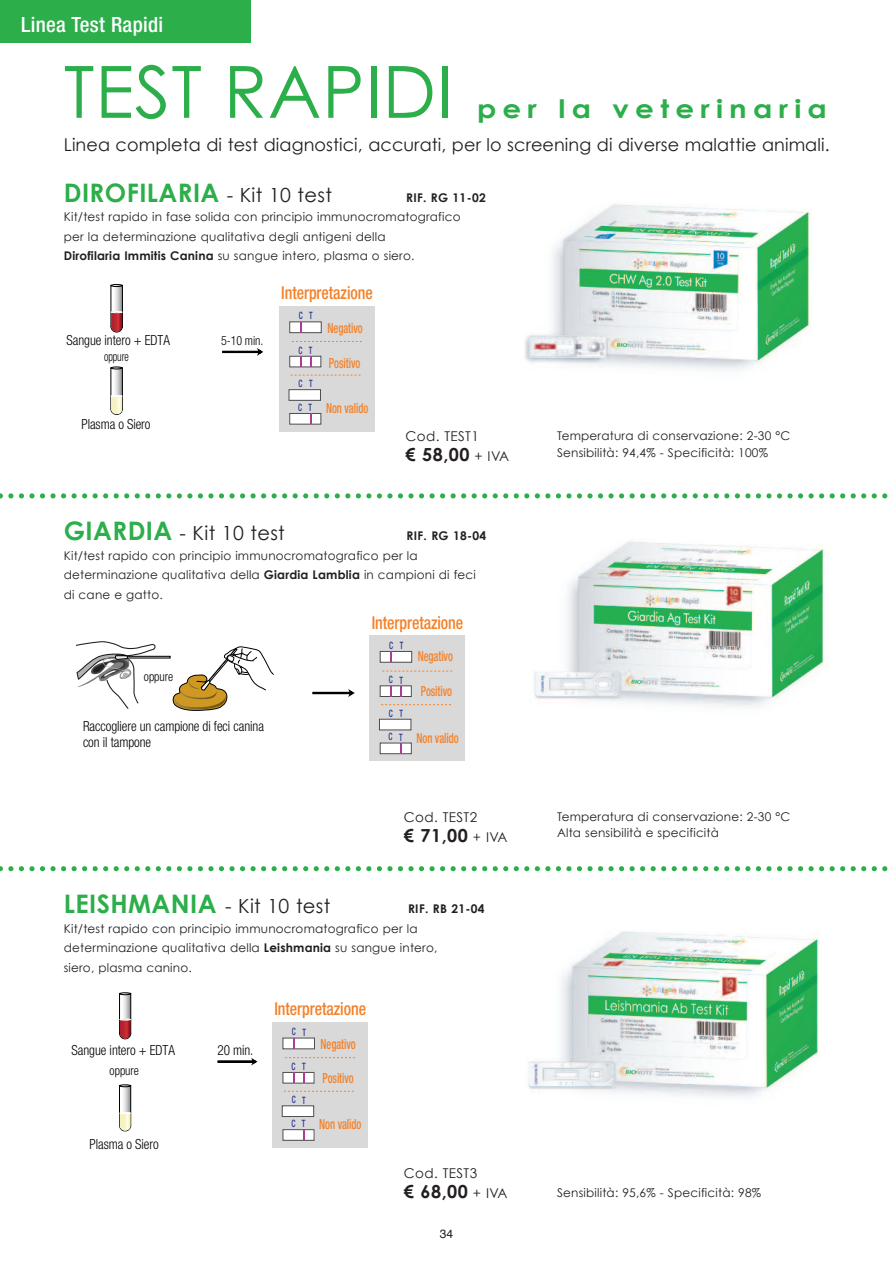
<style>
.page{position:relative;width:893px;height:1263px;background:#fff}
.page>*{position:absolute;margin:0;border:0;box-sizing:border-box;transform-origin:0 0}
.t1{font:72px "Century Gothic";letter-spacing:.01em;color:#2cae4a}
.t2{font:700 25.5px "Century Gothic";letter-spacing:.015em;color:#2cae4a}
.t3{font:700 25.5px "Century Gothic";letter-spacing:.215em;color:#2cae4a;scale:1.15 1}
.t4{font:500 condensed 21px "Helvetica Neue LT Std";letter-spacing:.015em;color:#fff}
.t5{font:19.5px "Century Gothic";letter-spacing:.015em;color:#231f20}
.t6{font:700 18px "Century Gothic";letter-spacing:.03em;color:#231f20}
.t7{font:17.7px "Century Gothic";letter-spacing:.005em;color:#231f20}
.t8{font:500 condensed 17.7px "Helvetica Neue LT Std";letter-spacing:-.005em;color:#f48026;scale:.9 1}
.t9{font:300 condensed 13.95px/15.9px "Helvetica Neue LT Std";letter-spacing:-.005em;color:#000;scale:.95 1}
.t10{font:500 condensed 13.95px "Helvetica Neue LT Std";letter-spacing:-.005em;color:#f48026;scale:.76 1}
.t11{font:13.5px "Century Gothic";letter-spacing:.03em;color:#231f20}
.t12{font:300 condensed 12.6px "Helvetica Neue LT Std";letter-spacing:-.005em;color:#000;scale:.95 1}
.t13{font:300 condensed 12.6px "Helvetica Neue LT Std";letter-spacing:-.005em;color:#000;scale:.81 1}
.t14{font:12px/19.5px "Century Gothic";letter-spacing:.015em;color:#231f20}
.t15{font:700 12px "Century Gothic";letter-spacing:.03em;color:#231f20}
.t16{font:12px "Helvetica";color:#231f20}
.t17{font:500 condensed 10.2px "Helvetica Neue LT Std";color:#283890;scale:.76 1}
.s1{font-weight:400;font-size:19.5px;color:#231f20}
.s2{font-weight:700}
.s3{font-weight:400;font-size:13.5px}
.s4{font-weight:700;font-size:25.5px;color:#2cae4a}
</style>
<div class="page">
<img style="left:524px;top:204px;width:288px;height:167px">
<svg style="left:222px;top:348px;width:42px;height:8px"></svg>
<svg style="left:110px;top:284px;width:13px;height:48px"></svg>
<svg style="left:110px;top:367px;width:13px;height:48px"></svg>
<div style="left:279px;top:306px;width:95px;height:126px;background:#d9d9d9"></div>
<div style="left:290px;top:356px;width:31px;height:11px;background:#fff"></div>
<div style="left:290px;top:356px;width:31px;height:11px;border:1px solid #4d4d4d"></div>
<div style="left:289px;top:390px;width:31px;height:10px;background:#fff"></div>
<div style="left:290px;top:413px;width:31px;height:11px;background:#fff"></div>
<div style="left:290px;top:413px;width:31px;height:11px;border:1px solid #4d4d4d"></div>
<div style="left:290px;top:322px;width:31px;height:11px;background:#fff"></div>
<svg style="left:292px;top:341px;width:70px;height:1px"></svg>
<div style="left:290px;top:322px;width:31px;height:11px;border:1px solid #4d4d4d"></div>
<svg style="left:291px;top:375px;width:70px;height:1px"></svg>
<img style="left:534px;top:541px;width:293px;height:166px">
<svg style="left:76px;top:641px;width:198px;height:70px"></svg>
<svg style="left:312px;top:689px;width:43px;height:8px"></svg>
<div style="left:370px;top:635px;width:95px;height:126px;background:#d9d9d9"></div>
<div style="left:380px;top:686px;width:31px;height:10px;background:#fff"></div>
<div style="left:380px;top:686px;width:31px;height:11px;border:1px solid #4d4d4d"></div>
<svg style="left:390px;top:686px;width:2px;height:10px"></svg>
<svg style="left:400px;top:686px;width:2px;height:10px"></svg>
<div style="left:380px;top:719px;width:31px;height:11px;background:#fff"></div>
<div style="left:379px;top:719px;width:32px;height:11px;border:1px solid #4d4d4d"></div>
<div style="left:380px;top:743px;width:31px;height:11px;background:#fff"></div>
<div style="left:380px;top:743px;width:31px;height:11px;border:1px solid #4d4d4d"></div>
<svg style="left:400px;top:743px;width:2px;height:11px"></svg>
<div style="left:380px;top:651px;width:32px;height:11px;background:#fff"></div>
<svg style="left:382px;top:671px;width:71px;height:1px"></svg>
<div style="left:380px;top:651px;width:32px;height:11px;border:1px solid #4d4d4d"></div>
<svg style="left:390px;top:651px;width:2px;height:11px"></svg>
<svg style="left:381px;top:704px;width:70px;height:1px"></svg>
<img style="left:528px;top:931px;width:291px;height:167px">
<svg style="left:217px;top:1058px;width:41px;height:7px"></svg>
<svg style="left:119px;top:992px;width:12px;height:47px"></svg>
<svg style="left:119px;top:1084px;width:12px;height:47px"></svg>
<div style="left:272px;top:1022px;width:96px;height:126px;background:#d9d9d9"></div>
<div style="left:283px;top:1072px;width:31px;height:11px;background:#fff"></div>
<div style="left:283px;top:1072px;width:31px;height:11px;border:1px solid #4d4d4d"></div>
<svg style="left:293px;top:1072px;width:2px;height:11px"></svg>
<svg style="left:303px;top:1072px;width:2px;height:11px"></svg>
<div style="left:282px;top:1106px;width:32px;height:10px;background:#fff"></div>
<div style="left:283px;top:1130px;width:31px;height:10px;background:#fff"></div>
<div style="left:283px;top:1129px;width:31px;height:11px;border:1px solid #4d4d4d"></div>
<svg style="left:303px;top:1129px;width:2px;height:11px"></svg>
<div style="left:283px;top:1038px;width:31px;height:11px;background:#fff"></div>
<svg style="left:285px;top:1057px;width:70px;height:1px"></svg>
<svg style="left:293px;top:1038px;width:2px;height:11px"></svg>
<svg style="left:284px;top:1091px;width:70px;height:1px"></svg>
<svg style="left:0;top:493px;width:893px;height:5px"></svg>
<svg style="left:0;top:866px;width:893px;height:5px"></svg>
<div style="left:0;top:0;width:251px;height:43px;background:#2cae4a"></div>
<h3 class="t4" style="left:21px;top:17px;width:143px">Linea Test Rapidi</h3>
<h1 class="t1" style="left:64px;top:45px;width:391px">TEST RAPIDI</h1>
<h2 class="t3" style="left:477px;top:93px;width:306px">per la veterinaria</h2>
<h3 class="t7" style="left:64px;top:133px;width:767px">Linea completa di test diagnostici, accurati, per lo screening di diverse malattie animali.</h3>
<h2 class="t2" style="left:64px;top:176px;width:270px">DIROFILARIA <span class="s1">- Kit 10 test</span></h2>
<p class="t15" style="left:406px;top:190px;width:81px">RIF. RG 11-02</p>
<p class="t14" style="left:64px;top:207px;width:398px">Kit/test rapido in fase solida con principio immunocromatografico per la determinazione qualitativa degli antigeni della<br><span class="s2">Dirofilaria Immitis Canina</span> su sangue intero, plasma o siero.</p>
<p class="t9" style="left:67px;top:334px;width:110px">Sangue intero + EDTA</p>
<p class="t13" style="left:104px;top:352px;width:32px">oppure</p>
<p class="t9" style="left:81px;top:418px;width:74px">Plasma o Siero</p>
<p class="t12" style="left:221px;top:336px;width:46px">5-10 min.</p>
<h3 class="t8" style="left:281px;top:286px;width:103px">Interpretazione</h3>
<p class="t10" style="left:327px;top:323px;width:48px">Negativo</p>
<p class="t17" style="left:299px;top:312px;width:20px">C T</p>
<p class="t17" style="left:298px;top:347px;width:20px">C T</p>
<p class="t17" style="left:299px;top:380px;width:20px">C T</p>
<p class="t17" style="left:298px;top:404px;width:20px">C T</p>
<p class="t10" style="left:329px;top:358px;width:43px">Positivo</p>
<p class="t10" style="left:326px;top:403px;width:57px">Non valido</p>
<p class="t11" style="left:406px;top:428px;width:75px">Cod. TEST1</p>
<h3 class="t6" style="left:406px;top:443px;width:105px">€ 58,00 <span class="s3">+ IVA</span></h3>
<h3 class="t5" style="left:64px;top:521px;width:223px"><span class="s4">GIARDIA</span> - Kit 10 test</h3>
<p class="t15" style="left:407px;top:528px;width:81px">RIF. RG 18-04</p>
<p class="t14" style="left:64px;top:545px;width:414px">Kit/test rapido con principio immunocromatografico per la determinazione qualitativa della <span class="s2">Giardia Lamblia</span> in campioni di feci di cane e gatto.</p>
<p class="t12" style="left:144px;top:672px;width:32px">oppure</p>
<p class="t9" style="left:83px;top:719px;width:192px">Raccogliere un campione di feci canina con il tampone</p>
<h3 class="t8" style="left:372px;top:616px;width:103px">Interpretazione</h3>
<p class="t10" style="left:418px;top:651px;width:48px">Negativo</p>
<p class="t17" style="left:389px;top:641px;width:20px">C T</p>
<p class="t17" style="left:389px;top:676px;width:20px">C T</p>
<p class="t17" style="left:389px;top:710px;width:20px">C T</p>
<p class="t17" style="left:389px;top:733px;width:20px">C T</p>
<p class="t10" style="left:421px;top:686px;width:43px">Positivo</p>
<p class="t10" style="left:416px;top:733px;width:57px">Non valido</p>
<p class="t11" style="left:404px;top:809px;width:75px">Cod. TEST2</p>
<h3 class="t6" style="left:404px;top:824px;width:105px">€ 71,00 <span class="s3">+ IVA</span></h3>
<h2 class="t2" style="left:64px;top:888px;width:268px">LEISHMANIA <span class="s1">- Kit 10 test</span></h2>
<p class="t15" style="left:408px;top:901px;width:78px">RIF. RB 21-04</p>
<p class="t14" style="left:64px;top:918px;width:375px">Kit/test rapido con principio immunocromatografico per la determinazione qualitativa della <span class="s2">Leishmania</span> su sangue intero, siero, plasma canino.</p>
<p class="t9" style="left:72px;top:1043px;width:110px">Sangue intero + EDTA</p>
<p class="t9" style="left:217px;top:1043px;width:39px">20 min.</p>
<p class="t12" style="left:110px;top:1066px;width:32px">oppure</p>
<p class="t9" style="left:90px;top:1137px;width:74px">Plasma o Siero</p>
<h3 class="t8" style="left:274px;top:1003px;width:103px">Interpretazione</h3>
<p class="t10" style="left:320px;top:1038px;width:48px">Negativo</p>
<p class="t17" style="left:292px;top:1028px;width:20px">C T</p>
<p class="t17" style="left:292px;top:1063px;width:20px">C T</p>
<p class="t17" style="left:292px;top:1096px;width:20px">C T</p>
<p class="t17" style="left:291px;top:1120px;width:20px">C T</p>
<p class="t10" style="left:322px;top:1073px;width:43px">Positivo</p>
<p class="t10" style="left:319px;top:1119px;width:57px">Non valido</p>
<p class="t11" style="left:404px;top:1164px;width:75px">Cod. TEST3</p>
<h3 class="t6" style="left:404px;top:1179px;width:105px">€ 68,00 <span class="s3">+ IVA</span></h3>
<p class="t16" style="left:440px;top:1228px;width:15px">34</p>
<p class="t14" style="left:557px;top:427px;width:235px;line-height:16.5px">Temperatura di conservazione: 2-30 °C<br>Sensibilità: 94,4% - Specificità: 100%</p>
<p class="t14" style="left:557px;top:808px;width:235px;line-height:16.5px">Temperatura di conservazione: 2-30 °C<br>Alta sensibilità e specificità</p>
<p class="t14" style="left:557px;top:1182px;width:206px">Sensibilità: 95,6% - Specificità: 98%</p>
</div>
